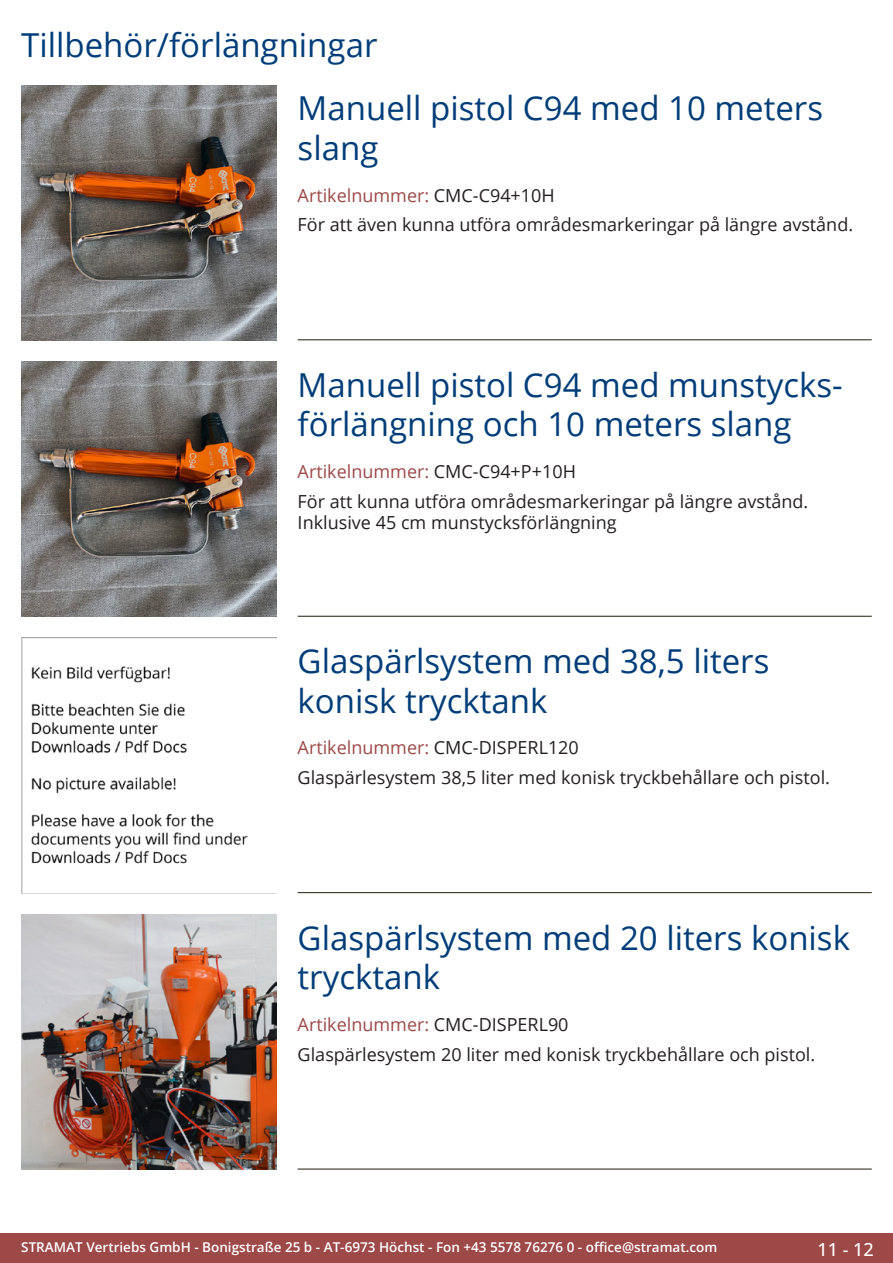
<style>
.page{position:relative;width:893px;height:1263px;background:#fff}
.page>*{position:absolute;margin:0;border:0;box-sizing:border-box;transform-origin:0 0}
.Produkttitel{font:33px/39.6px "Open Sans";color:#003d78}
.RastTitel{font:33px "Open Sans";color:#003d78}
.Beschreibung_Text{font:18px/21.6px "Open Sans";color:#231f20}
.TechDaten_Überschrif{font:18px "Open Sans";color:#9c4948}
.t1{font:500 18px "Open Sans";color:#fff}
.t2{font:600 13.5px "Open Sans";color:#fff}
.s1{color:#231f20}
</style>
<div class="page">
<div style="left:0;top:1233px;width:893px;height:30px;background:#9c4948"></div>
<hr style="left:298px;top:340px;width:574px;height:1px;background:#201d08">
<hr style="left:298px;top:616px;width:574px;height:1px;background:#201d08">
<hr style="left:298px;top:892px;width:574px;height:1px;background:#201d08">
<hr style="left:298px;top:1169px;width:574px;height:1px;background:#201d08">
<img style="left:21px;top:85px;width:255px;height:255px">
<img style="left:21px;top:361px;width:255px;height:256px">
<img style="left:21px;top:638px;width:255px;height:255px">
<img style="left:21px;top:914px;width:255px;height:255px">
<p class="RastTitel" style="left:21px;top:22px;width:358px">Tillbehör/förlängningar</p>
<p class="Produkttitel" style="left:298px;top:88px;width:527px">Manuell pistol C94 med 10 meters slang</p>
<p class="TechDaten_Überschrif" style="left:298px;top:183px;width:259px">Artikelnummer: <span class="s1">CMC-C94+10H</span></p>
<p class="Beschreibung_Text" style="left:298px;top:214px;width:557px">För att även kunna utföra områdesmarkeringar på längre avstånd.</p>
<p class="Produkttitel" style="left:298px;top:364px;width:544px">Manuell pistol C94 med munstycks&shy;förlängning och 10 meters slang</p>
<p class="TechDaten_Überschrif" style="left:298px;top:459px;width:280px">Artikelnummer: <span class="s1">CMC-C94+P+10H</span></p>
<p class="Beschreibung_Text" style="left:298px;top:490px;width:512px">För att kunna utföra områdesmarkeringar på längre avstånd.<br>Inklusive 45 cm munstycksförlängning</p>
<p class="Produkttitel" style="left:298px;top:640px;width:473px">Glaspärlsystem med 38,5 liters konisk trycktank</p>
<p class="TechDaten_Überschrif" style="left:298px;top:735px;width:283px">Artikelnummer: <span class="s1">CMC-DISPERL120</span></p>
<p class="Beschreibung_Text" style="left:298px;top:766px;width:534px">Glaspärlesystem 38,5 liter med konisk tryckbehållare och pistol.</p>
<p class="Produkttitel" style="left:298px;top:917px;width:554px">Glaspärlsystem med 20 liters konisk trycktank</p>
<p class="TechDaten_Überschrif" style="left:298px;top:1012px;width:272px">Artikelnummer: <span class="s1">CMC-DISPERL90</span></p>
<p class="Beschreibung_Text" style="left:298px;top:1043px;width:519px">Glaspärlesystem 20 liter med konisk tryckbehållare och pistol.</p>
<p class="t2" style="left:21px;top:1238px;width:698px">STRAMAT Vertriebs GmbH - Bonigstraße 25 b - AT-6973 Höchst - Fon +43 5578 76276 0 - office@stramat.com</p>
<p class="t1" style="left:817px;top:1237px;width:58px">11 - 12</p>
</div>
